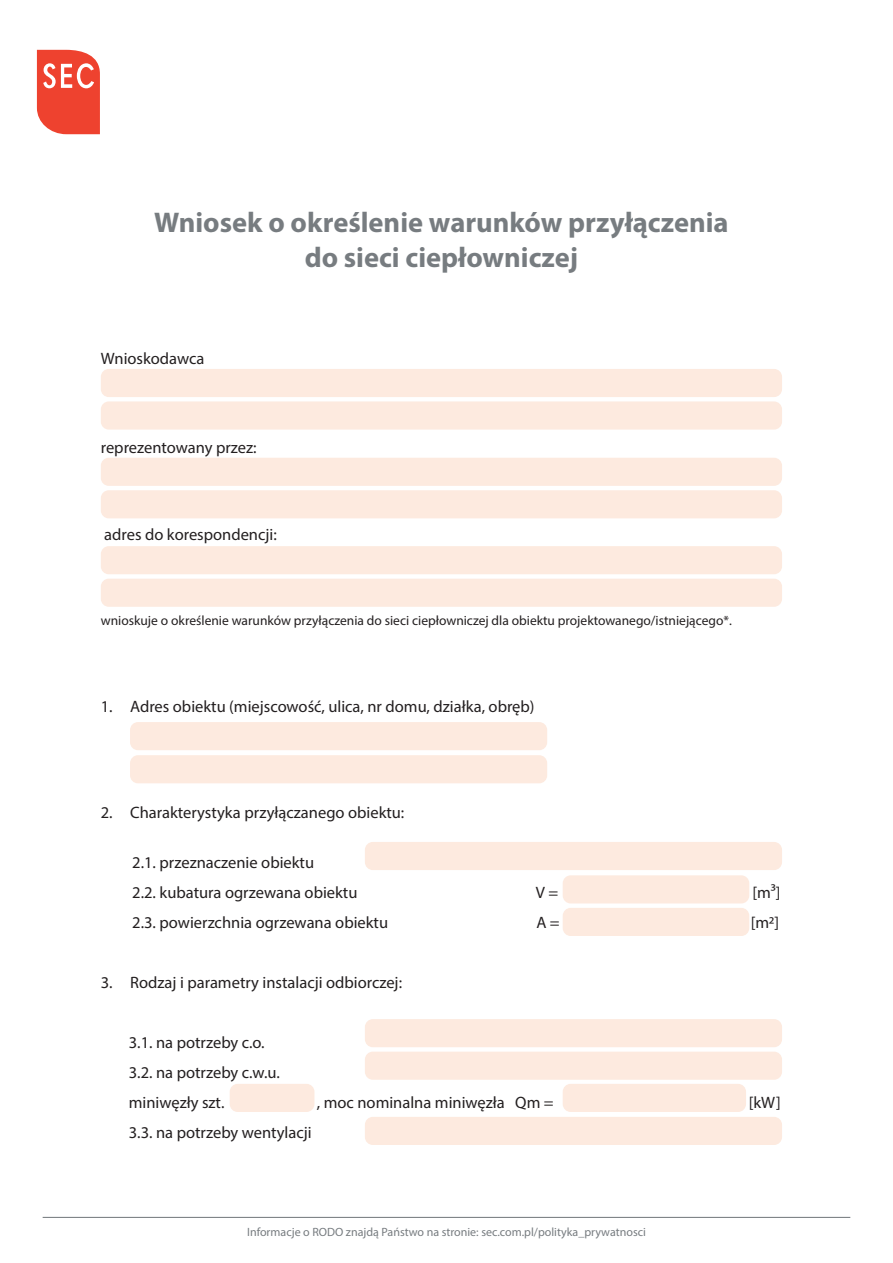
<style>
.page{position:relative;width:893px;height:1263px;background:#fff}
.page>*{position:absolute;margin:0;border:0;box-sizing:border-box;transform-origin:0 0}
.t1{font:700 28.5px/34.2px "Myriad Pro";color:#777c80;text-align:center}
.t2{font:16.5px/30px "Myriad Pro";color:#231f20}
.t3{font:13.5px "Myriad Pro";color:#231f20}
.t4{font:12px "Myriad Pro";color:#777c80}
</style>
<div class="page">
<div style="left:563px;top:875px;width:186px;height:28px;background:#fdeadf;border-radius:8px"></div>
<div style="left:563px;top:908px;width:186px;height:28px;background:#fdeadf;border-radius:8px"></div>
<div style="left:365px;top:1051px;width:417px;height:29px;background:#fdeadf;border-radius:8px"></div>
<div style="left:365px;top:1019px;width:417px;height:28px;background:#fdeadf;border-radius:8px"></div>
<div style="left:563px;top:1084px;width:183px;height:28px;background:#fdeadf;border-radius:8px"></div>
<div style="left:230px;top:1084px;width:84px;height:28px;background:#fdeadf;border-radius:8px"></div>
<div style="left:365px;top:1117px;width:417px;height:28px;background:#fdeadf;border-radius:8px"></div>
<div style="left:101px;top:369px;width:681px;height:28px;background:#fdeadf;border-radius:8px"></div>
<div style="left:101px;top:401px;width:681px;height:29px;background:#fdeadf;border-radius:8px"></div>
<div style="left:101px;top:458px;width:681px;height:28px;background:#fdeadf;border-radius:8px"></div>
<div style="left:101px;top:490px;width:681px;height:28px;background:#fdeadf;border-radius:8px"></div>
<div style="left:101px;top:546px;width:681px;height:28px;background:#fdeadf;border-radius:8px"></div>
<div style="left:101px;top:579px;width:681px;height:28px;background:#fdeadf;border-radius:8px"></div>
<div style="left:130px;top:722px;width:417px;height:28px;background:#fdeadf;border-radius:8px"></div>
<div style="left:365px;top:842px;width:417px;height:28px;background:#fdeadf;border-radius:8px"></div>
<div style="left:130px;top:755px;width:417px;height:28px;background:#fdeadf;border-radius:8px"></div>
<svg style="left:37px;top:50px;width:63px;height:84px;background:#f05d4d"></svg>
<hr style="left:43px;top:1217px;width:807px;height:1px;background:#777c80">
<h1 class="t1" style="left:154px;top:205px;width:576px">Wniosek o określenie warunków przyłączenia do sieci ciepłowniczej</h1>
<p class="t2" style="left:101px;top:343px;width:105px">Wnioskodawca</p>
<p class="t2" style="left:101px;top:432px;width:157px">reprezentowany przez:</p>
<p class="t2" style="left:104px;top:519px;width:174px">adres do korespondencji:</p>
<p class="t3" style="left:101px;top:612px;width:633px">wnioskuje o określenie warunków przyłączenia do sieci ciepłowniczej dla obiektu projektowanego/istniejącego*.</p>
<p class="t2" style="left:101px;top:691px;width:435px">1. Adres obiektu (miejscowość, ulica, nr domu, działka, obręb)</p>
<p class="t2" style="left:101px;top:797px;width:305px">2. Charakterystyka przyłączanego obiektu:</p>
<p class="t2" style="left:132px;top:847px;width:227px">2.1. przeznaczenie obiektu<br>2.2. kubatura ogrzewana obiektu</p>
<p class="t2" style="left:536px;top:877px;width:24px">V =</p>
<p class="t2" style="left:752px;top:877px;width:30px">[m³]</p>
<p class="t2" style="left:132px;top:907px;width:257px">2.3. powierzchnia ogrzewana obiektu</p>
<p class="t2" style="left:536px;top:907px;width:25px">A =</p>
<p class="t2" style="left:751px;top:907px;width:30px">[m2]</p>
<p class="t2" style="left:101px;top:967px;width:303px">3. Rodzaj i parametry instalacji odbiorczej:</p>
<p class="t2" style="left:129px;top:1027px;width:153px">3.1. na potrzeby c.o.<br>3.2. na potrzeby c.w.u. miniwęzły szt.</p>
<p class="t2" style="left:317px;top:1087px;width:238px">, moc nominalna miniwęzła Qm =</p>
<p class="t2" style="left:749px;top:1087px;width:33px">[kW]</p>
<p class="t2" style="left:129px;top:1117px;width:184px">3.3. na potrzeby wentylacji</p>
<p class="t4" style="left:247px;top:1225px;width:400px">Informacje o RODO znajdą Państwo na stronie: sec.com.pl/polityka_prywatnosci</p>
</div>
